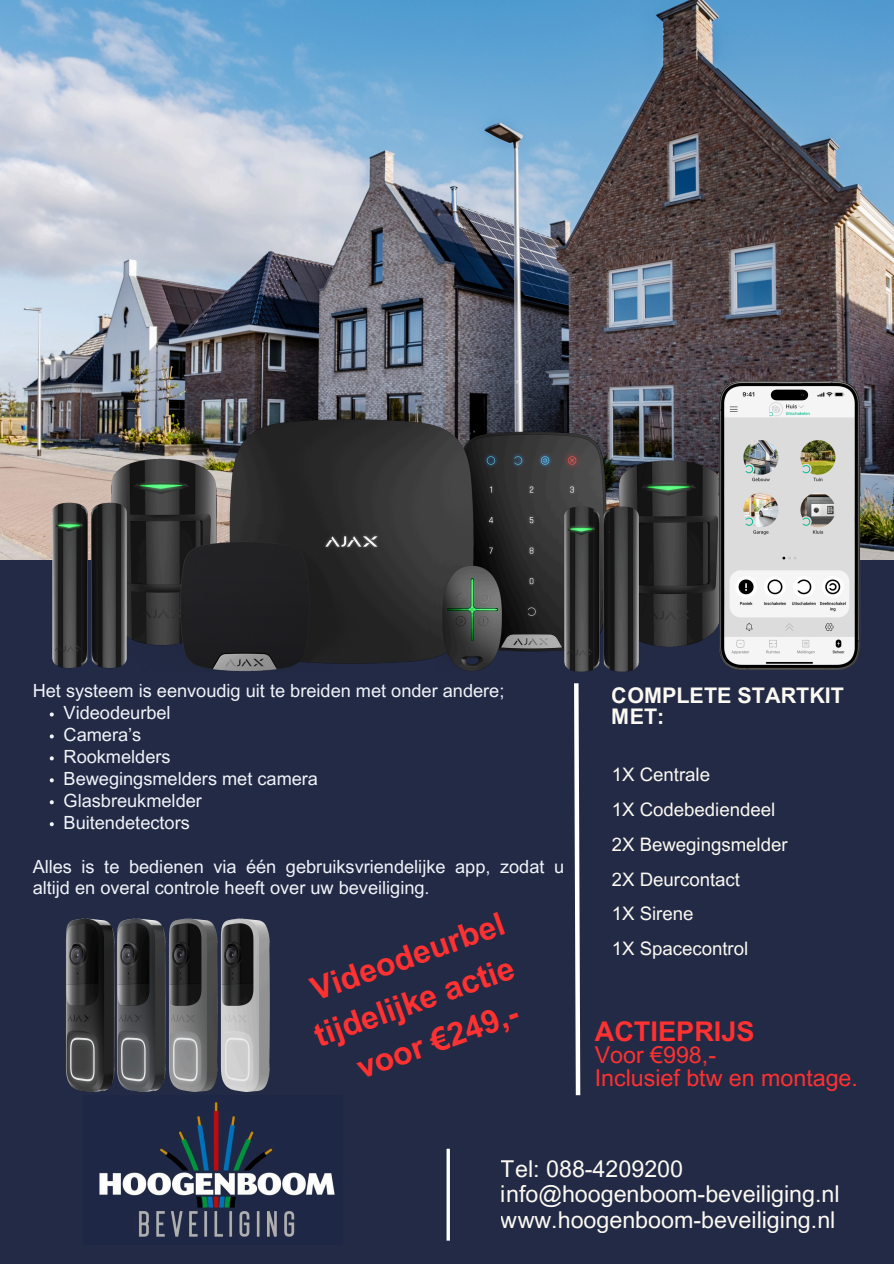
<style>
.page{position:relative;width:894px;height:1264px;background:#fff}
.page>*{position:absolute;margin:0;border:0;box-sizing:border-box;transform-origin:0 0}
.t1{font:700 32.1px/44.5px "Arial MT Pro";color:#ff3131;text-align:center}
.t2{font:700 27.15px "Arial MT Pro";color:#ff3131}
.t3{font:23.25px/25.5px "Arial MT Pro";color:#fcf9f2}
.t4{font:23.25px/22.5px "Arial MT Pro";color:#ff3131}
.t5{font:700 21.6px/21px "Arial MT Pro";color:#fcf9f2}
.t6{font:18.6px/35px "Arial MT Pro";color:#fcf9f2}
.t7{font:18.15px/21.9px "Arial MT Pro";color:#f1f4f9}
</style>
<div class="page">
<div style="left:0;top:0;width:893px;height:1263px;background:#222a45"></div>
<img style="left:0;top:0;width:893px;height:559px">
<img style="left:53px;top:419px;width:664px;height:252px">
<img style="left:717px;top:379px;width:143px;height:291px">
<svg style="left:574px;top:683px;width:7px;height:413px"></svg>
<img style="left:99px;top:1102px;width:236px;height:135px">
<svg style="left:446px;top:1148px;width:4px;height:92px"></svg>
<img style="left:66px;top:918px;width:37px;height:174px">
<img style="left:103px;top:918px;width:52px;height:174px">
<img style="left:155px;top:918px;width:115px;height:174px">
<svg style="left:50px;top:712px;width:4px;height:4px"></svg>
<svg style="left:50px;top:734px;width:4px;height:4px"></svg>
<svg style="left:50px;top:756px;width:4px;height:4px"></svg>
<svg style="left:50px;top:778px;width:4px;height:4px"></svg>
<svg style="left:50px;top:800px;width:4px;height:4px"></svg>
<svg style="left:50px;top:822px;width:4px;height:4px"></svg>
<p class="t7" style="left:64px;top:682px;width:442px;text-indent:-31px">Het systeem is eenvoudig uit te breiden met onder andere;<br>Videodeurbel<br>Camera’s<br>Rookmelders<br>Bewegingsmelders met camera<br>Glasbreukmelder<br>Buitendetectors</p>
<p class="t7" style="left:33px;top:857px;width:533px">Alles is te bedienen via één gebruiksvriendelijke app, zodat u altijd en overal controle heeft over uw beveiliging.</p>
<h1 class="t1" style="left:294px;top:978px;width:217px;rotate:-20deg">Videodeurbel tijdelijke actie voor €249,-</h1>
<p class="t5" style="left:611px;top:687px;width:234px">COMPLETE STARTKIT<br>MET:</p>
<p class="t6" style="left:611px;top:759px;width:177px">1X Centrale<br>1X Codebediendeel<br>2X Bewegingsmelder<br>2X Deurcontact<br>1X Sirene<br>1X Spacecontrol</p>
<h2 class="t2" style="left:594px;top:1021px;width:161px">ACTIEPRIJS</h2>
<p class="t4" style="left:594px;top:1046px;width:265px">Voor €998,-<br>Inclusief btw en montage.</p>
<p class="t3" style="left:501px;top:1159px;width:340px">Tel: 088-4209200 info@hoogenboom-beveiliging.nl www.hoogenboom-beveiliging.nl</p>
</div>
